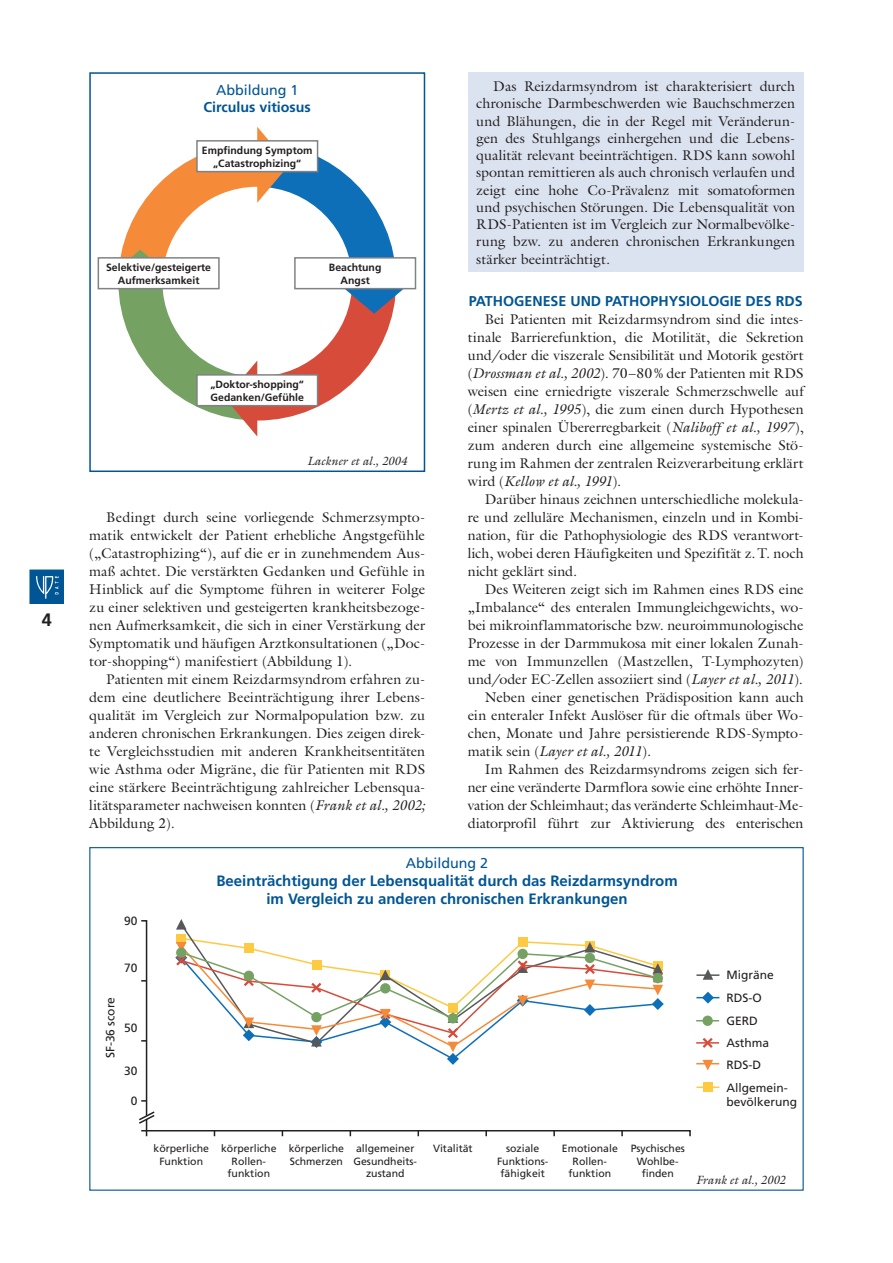
<style>
.page{position:relative;width:893px;height:1263px;background:#fff}
.page>*{position:absolute;margin:0;border:0;box-sizing:border-box;transform-origin:0 0}
.t1{font:700 18px "Frutiger";color:#231f20}
.HLText{font:700 15px/18px "Frutiger";color:#005594;text-align:center}
.Copy_mit_Einzug{font:14.25px/18px "Galliard Std";color:#231f20;text-align:justify}
.HLText-2{font:700 14.25px "Frutiger LT Std";color:#005594}
.HLText-3{font:14.25px "Frutiger";color:#005594}
.HLText-4{font:14.25px "Frutiger LT Std";color:#005594}
.t2{font:12px/14.4px "Frutiger";color:#231f20}
.t3{font:italic 12px "Galliard Std";color:#231f20}
.t4{font:10.5px/12.6px "Frutiger";color:#231f20;text-align:center}
.t5{font:700 10.5px "Frutiger";color:#231f20}
.s1{font-style:italic}
</style>
<div class="page">
<div style="left:30px;top:570px;width:34px;height:34px;background:#005594"></div>
<svg style="left:36px;top:576px;width:22px;height:23px"></svg>
<svg style="left:139px;top:919px;width:580px;height:218px"></svg>
<div style="left:468px;top:72px;width:336px;height:200px;background:#dce3f0"></div>
<div style="left:89px;top:72px;width:336px;height:400px;border:2px solid #005594"></div>
<svg style="left:102px;top:127px;width:310px;height:310px"></svg>
<div style="left:197px;top:141px;width:121px;height:31px;background:#fff"></div>
<div style="left:196px;top:140px;width:122px;height:32px;border:2px solid #808285"></div>
<div style="left:295px;top:258px;width:120px;height:31px;background:#fff"></div>
<div style="left:294px;top:257px;width:122px;height:32px;border:2px solid #808285"></div>
<div style="left:197px;top:375px;width:121px;height:31px;background:#fff"></div>
<div style="left:196px;top:374px;width:122px;height:32px;border:2px solid #808285"></div>
<div style="left:98px;top:258px;width:121px;height:31px;background:#fff"></div>
<div style="left:98px;top:257px;width:122px;height:32px;border:2px solid #808285"></div>
<p class="t1" style="left:42px;top:609px;width:12px">4</p>
<p class="HLText-4" style="left:216px;top:82px;width:84px">Abbildung 1</p>
<p class="HLText-2" style="left:204px;top:99px;width:109px">Circulus vitiosus</p>
<p class="t5" style="left:202px;top:144px;width:112px">Empfindung Symptom</p>
<p class="t5" style="left:213px;top:157px;width:90px">„Catastrophizing“</p>
<p class="t5" style="left:106px;top:261px;width:107px">Selektive/gesteigerte</p>
<p class="t5" style="left:118px;top:274px;width:83px">Aufmerksamkeit</p>
<p class="t5" style="left:329px;top:261px;width:54px">Beachtung</p>
<p class="t5" style="left:341px;top:274px;width:31px">Angst</p>
<p class="t5" style="left:210px;top:378px;width:95px">„Doktor-shopping“</p>
<p class="t5" style="left:211px;top:391px;width:95px">Gedanken/Gefühle</p>
<p class="t3" style="left:307px;top:453px;width:101px">Lackner et al., 2004</p>
<p class="Copy_mit_Einzug" style="left:89px;top:508px;width:337px;text-indent:17px">Bedingt durch seine vorliegende Schmerzsympto&shy;matik entwickelt der Patient erhebliche Angstgefühle („Catastrophizing“), auf die er in zunehmendem Aus&shy;maß achtet. Die verstärkten Gedanken und Gefühle in Hinblick auf die Symptome führen in weiterer Folge zu einer selektiven und gesteigerten krankheitsbezoge&shy;nen Aufmerksamkeit, die sich in einer Verstärkung der Symptomatik und häufigen Arztkonsultationen („Doc&shy;tor-shopping“) manifestiert (Abbildung 1).</p>
<p class="Copy_mit_Einzug" style="left:89px;top:670px;width:337px;text-indent:17px">Patienten mit einem Reizdarmsyndrom erfahren zu&shy;dem eine deutlichere Beeinträchtigung ihrer Lebens&shy;qualität im Vergleich zur Normalpopulation bzw. zu anderen chronischen Erkrankungen. Dies zeigen direk&shy;te Vergleichsstudien mit anderen Krankheitsentitäten wie Asthma oder Migräne, die für Patienten mit RDS eine stärkere Beeinträchtigung zahlreicher Lebensqua&shy;litätsparameter nachweisen konnten (<span class="s1">Frank et al., 2002; </span>Abbildung 2).</p>
<p class="Copy_mit_Einzug" style="left:476px;top:77px;width:320px;line-height:17.2px;text-indent:17px">Das Reizdarmsyndrom ist charakterisiert durch chronische Darmbeschwerden wie Bauchschmerzen und Blähungen, die in der Regel mit Veränderun&shy;gen des Stuhlgangs einhergehen und die Lebens&shy;qualität relevant beeinträchtigen. RDS kann sowohl spontan remittieren als auch chronisch verlaufen und zeigt eine hohe Co-Prävalenz mit somatoformen und psychischen Störungen. Die Lebensqualität von RDS-Patienten ist im Vergleich zur Normalbevölke&shy;rung bzw. zu anderen chronischen Erkrankungen stärker beeinträchtigt.</p>
<p class="HLText-2" style="left:469px;top:293px;width:335px">PATHOGENESE UND PATHOPHYSIOLOGIE DES RDS</p>
<p class="Copy_mit_Einzug" style="left:468px;top:310px;width:337px;text-indent:17px">Bei Patienten mit Reizdarmsyndrom sind die intes&shy;tinale Barrierefunktion, die Motilität, die Sekretion und/oder die viszerale Sensibilität und Motorik gestört (<span class="s1">Drossman et al., 2002</span>). 70–80% der Patienten mit RDS weisen eine erniedrigte viszerale Schmerzschwelle auf (<span class="s1">Mertz et al., 1995</span>), die zum einen durch Hypothesen einer spinalen Übererregbarkeit (<span class="s1">Naliboff et al., 1997</span>), zum anderen durch eine allgemeine systemische Stö&shy;rung im Rahmen der zentralen Reizverarbeitung erklärt wird (<span class="s1">Kellow et al., 1991</span>).</p>
<p class="Copy_mit_Einzug" style="left:468px;top:490px;width:337px;text-indent:17px">Darüber hinaus zeichnen unterschiedliche molekula&shy;re und zelluläre Mechanismen, einzeln und in Kombi&shy;nation, für die Pathophysiologie des RDS verantwort&shy;lich, wobei deren Häufigkeiten und Spezifität z.T. noch nicht geklärt sind.</p>
<p class="Copy_mit_Einzug" style="left:468px;top:580px;width:337px;text-indent:17px">Des Weiteren zeigt sich im Rahmen eines RDS eine „Imbalance“ des enteralen Immungleichgewichts, wo&shy;bei mikroinflammatorische bzw. neuroimmunologische Prozesse in der Darmmukosa mit einer lokalen Zunah&shy;me von Immunzellen (Mastzellen, T-Lymphozyten) und/oder EC-Zellen assoziiert sind (<span class="s1">Layer et al., 2011</span>).</p>
<p class="Copy_mit_Einzug" style="left:468px;top:688px;width:337px;text-indent:17px">Neben einer genetischen Prädisposition kann auch ein enteraler Infekt Auslöser für die oftmals über Wo&shy;chen, Monate und Jahre persistierende RDS-Sympto&shy;matik sein (<span class="s1">Layer et al., 2011</span>).</p>
<p class="Copy_mit_Einzug" style="left:468px;top:760px;width:337px;text-indent:17px">Im Rahmen des Reizdarmsyndroms zeigen sich fer&shy;ner eine veränderte Darmflora sowie eine erhöhte Inner&shy;vation der Schleimhaut; das veränderte Schleimhaut-Me&shy;diatorprofil führt zur Aktivierung des enterischen</p>
<p class="t2" style="left:103px;top:1058px;width:63px;rotate:-90deg">SF-36 score</p>
<p class="t2" style="left:124px;top:914px;width:15px">90</p>
<p class="t2" style="left:124px;top:961px;width:15px">70</p>
<p class="t2" style="left:124px;top:1020px;width:15px">50</p>
<p class="t2" style="left:124px;top:1063px;width:15px">30</p>
<p class="t2" style="left:131px;top:1094px;width:8px">0</p>
<p class="HLText-3" style="left:406px;top:855px;width:84px">Abbildung 2</p>
<p class="HLText" style="left:216px;top:872px;width:463px">Beeinträchtigung der Lebensqualität durch das Reizdarmsyndrom im Vergleich zu anderen chronischen Erkrankungen</p>
<p class="t4" style="left:154px;top:1142px;width:57px">körperliche</p>
<p class="t4" style="left:159px;top:1155px;width:45px">Funktion</p>
<p class="t4" style="left:221px;top:1142px;width:57px">körperliche</p>
<p class="t4" style="left:228px;top:1155px;width:44px">Rollen&shy;funktion</p>
<p class="t4" style="left:289px;top:1142px;width:57px">körperliche</p>
<p class="t4" style="left:290px;top:1155px;width:55px">Schmerzen</p>
<p class="t4" style="left:356px;top:1142px;width:60px">allgemeiner</p>
<p class="t4" style="left:353px;top:1155px;width:65px">Gesundheits&shy;zustand</p>
<p class="t4" style="left:433px;top:1142px;width:41px">Vitalität</p>
<p class="t4" style="left:506px;top:1142px;width:35px">soziale</p>
<p class="t4" style="left:497px;top:1155px;width:52px">Funktions&shy;fähigkeit</p>
<p class="t2" style="left:726px;top:968px;width:49px">Migräne</p>
<p class="t2" style="left:726px;top:991px;width:37px">RDS-O</p>
<p class="t2" style="left:726px;top:1014px;width:33px">GERD</p>
<p class="t2" style="left:726px;top:1036px;width:44px">Asthma</p>
<p class="t2" style="left:726px;top:1058px;width:36px">RDS-D</p>
<p class="t2" style="left:726px;top:1080px;width:72px">Allgemein&shy;bevölkerung</p>
<p class="t4" style="left:562px;top:1142px;width:58px">Emotionale<br>Rollen&shy;funktion</p>
<p class="t4" style="left:631px;top:1142px;width:56px">Psychisches<br>Wohlbe&shy;finden</p>
<p class="t3" style="left:696px;top:1172px;width:91px">Frank et al., 2002</p>
</div>
